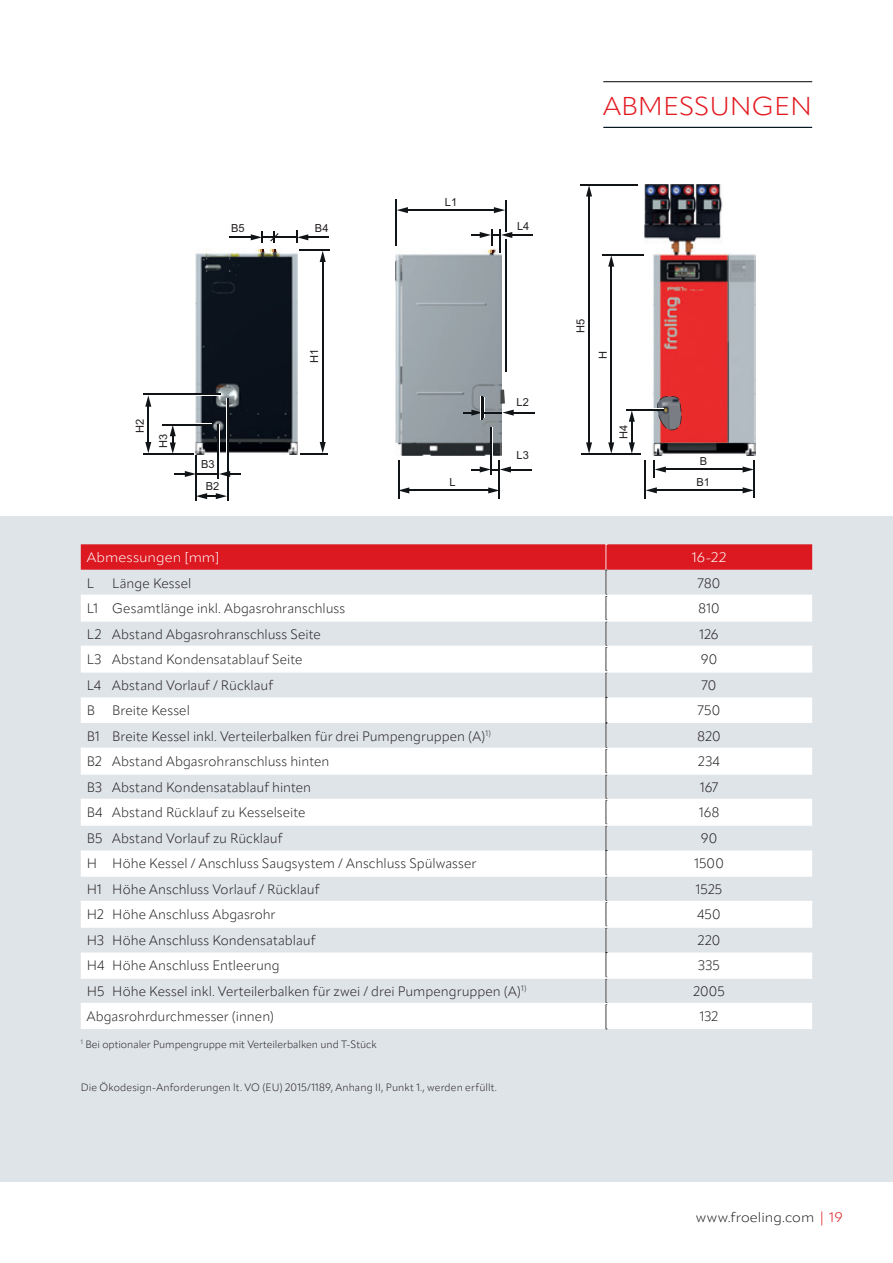
<style>
.page{position:relative;width:893px;height:1263px;background:#fff}
.page>*{position:absolute;margin:0;border:0;box-sizing:border-box;transform-origin:0 0}
.t1{font:300 25.5px "Apparat";color:#e21a21;scale:1.08 1}
.t2{font:300 13.5px "Apparat";letter-spacing:.005em;color:#231f20}
.t3{font:300 13.5px "Apparat";letter-spacing:.005em;color:#fff;scale:1.08 1}
.t4{font:300 13.5px "Apparat";letter-spacing:.005em;color:#231f20;scale:1.08 1}
.t5{font:11.1px/20.9px "Arial";color:#231f20;text-align:center}
.t6{font:300 10.5px "Apparat";letter-spacing:.005em;color:#231f20}
.s1{color:#dc1820}
</style>
<div class="page">
<div style="left:0;top:517px;width:893px;height:665px;background:#dfe4e8"></div>
<img style="left:645px;top:184px;width:110px;height:271px">
<img style="left:195px;top:248px;width:103px;height:207px">
<img style="left:395px;top:253px;width:106px;height:202px">
<svg style="left:657px;top:396px;width:24px;height:34px"></svg>
<svg style="left:258px;top:249px;width:6px;height:2px"></svg>
<svg style="left:270px;top:249px;width:6px;height:2px"></svg>
<hr style="left:143px;top:453px;width:50px;height:1px;background:#111416">
<hr style="left:143px;top:393px;width:78px;height:2px;background:#111416">
<hr style="left:148px;top:405px;width:1px;height:39px;background:#111416">
<svg style="left:145px;top:395px;width:6px;height:12px"></svg>
<svg style="left:145px;top:442px;width:6px;height:11px"></svg>
<hr style="left:162px;top:424px;width:49px;height:2px;background:#fff">
<hr style="left:162px;top:424px;width:49px;height:1px;background:#111416">
<hr style="left:196px;top:456px;width:1px;height:45px;background:#111416">
<hr style="left:226px;top:399px;width:3px;height:84px;background:#fff">
<hr style="left:227px;top:399px;width:1px;height:84px;background:#111416">
<hr style="left:217px;top:425px;width:3px;height:54px;background:#fff">
<hr style="left:218px;top:425px;width:1px;height:54px;background:#111416">
<hr style="left:299px;top:250px;width:31px;height:1px;background:#111416">
<hr style="left:322px;top:260px;width:1px;height:184px;background:#111416">
<svg style="left:320px;top:251px;width:6px;height:11px"></svg>
<svg style="left:301px;top:442px;width:27px;height:12px"></svg>
<hr style="left:263px;top:237px;width:33px;height:1px;background:#111416">
<svg style="left:270px;top:231px;width:9px;height:12px"></svg>
<svg style="left:296px;top:231px;width:33px;height:12px"></svg>
<svg style="left:230px;top:231px;width:33px;height:12px"></svg>
<hr style="left:395px;top:200px;width:1px;height:46px;background:#111416">
<hr style="left:505px;top:200px;width:1px;height:32px;background:#111416">
<hr style="left:406px;top:210px;width:90px;height:1px;background:#111416">
<svg style="left:397px;top:207px;width:11px;height:6px"></svg>
<svg style="left:494px;top:207px;width:11px;height:6px"></svg>
<hr style="left:505px;top:240px;width:1px;height:132px;background:#111416">
<svg style="left:472px;top:229px;width:61px;height:24px"></svg>
<hr style="left:398px;top:460px;width:1px;height:38px;background:#111416">
<hr style="left:499px;top:460px;width:1px;height:38px;background:#111416">
<hr style="left:407px;top:490px;width:83px;height:1px;background:#111416">
<svg style="left:399px;top:487px;width:10px;height:6px"></svg>
<svg style="left:488px;top:487px;width:11px;height:6px"></svg>
<hr style="left:490px;top:427px;width:3px;height:47px;background:#fff">
<hr style="left:491px;top:427px;width:1px;height:47px;background:#111416">
<svg style="left:463px;top:390px;width:71px;height:30px"></svg>
<svg style="left:472px;top:466px;width:60px;height:6px"></svg>
<hr style="left:602px;top:254px;width:42px;height:1px;background:#111416">
<hr style="left:627px;top:408px;width:37px;height:3px;background:#fff">
<hr style="left:627px;top:409px;width:37px;height:1px;background:#111416">
<svg style="left:629px;top:410px;width:6px;height:44px"></svg>
<hr style="left:581px;top:454px;width:60px;height:1px;background:#111416">
<hr style="left:611px;top:265px;width:1px;height:179px;background:#111416">
<svg style="left:608px;top:255px;width:6px;height:12px"></svg>
<svg style="left:608px;top:442px;width:6px;height:12px"></svg>
<hr style="left:580px;top:185px;width:58px;height:1px;background:#111416">
<hr style="left:588px;top:194px;width:2px;height:250px;background:#111416">
<svg style="left:586px;top:186px;width:6px;height:10px"></svg>
<svg style="left:586px;top:442px;width:6px;height:12px"></svg>
<hr style="left:753px;top:460px;width:1px;height:38px;background:#111416">
<hr style="left:664px;top:469px;width:81px;height:1px;background:#111416">
<svg style="left:654px;top:460px;width:12px;height:18px"></svg>
<svg style="left:743px;top:466px;width:10px;height:6px"></svg>
<hr style="left:645px;top:460px;width:1px;height:38px;background:#111416">
<hr style="left:655px;top:490px;width:90px;height:1px;background:#111416">
<svg style="left:646px;top:487px;width:11px;height:6px"></svg>
<svg style="left:743px;top:487px;width:10px;height:6px"></svg>
<svg style="left:170px;top:425px;width:6px;height:28px"></svg>
<svg style="left:174px;top:471px;width:67px;height:30px"></svg>
<svg style="left:81px;top:544px;width:731px;height:486px"></svg>
<hr style="left:81px;top:595px;width:525px;height:1px;background:#fff">
<hr style="left:81px;top:646px;width:525px;height:1px;background:#fff">
<hr style="left:81px;top:748px;width:525px;height:1px;background:#fff">
<hr style="left:81px;top:875px;width:525px;height:2px;background:#fff">
<hr style="left:81px;top:977px;width:525px;height:2px;background:#fff">
<hr style="left:606px;top:595px;width:206px;height:1px;background:#fff">
<hr style="left:606px;top:646px;width:206px;height:1px;background:#fff">
<hr style="left:606px;top:748px;width:206px;height:1px;background:#fff">
<hr style="left:606px;top:875px;width:206px;height:2px;background:#fff">
<hr style="left:606px;top:977px;width:206px;height:2px;background:#fff">
<hr style="left:81px;top:620px;width:525px;height:2px;background:#fff">
<hr style="left:81px;top:671px;width:525px;height:2px;background:#fff">
<hr style="left:81px;top:773px;width:525px;height:2px;background:#fff">
<hr style="left:81px;top:901px;width:525px;height:1px;background:#fff">
<hr style="left:606px;top:620px;width:206px;height:2px;background:#fff">
<hr style="left:606px;top:671px;width:206px;height:2px;background:#fff">
<hr style="left:606px;top:773px;width:206px;height:2px;background:#fff">
<hr style="left:606px;top:901px;width:206px;height:1px;background:#fff">
<hr style="left:81px;top:799px;width:525px;height:1px;background:#fff">
<hr style="left:81px;top:824px;width:525px;height:2px;background:#fff">
<hr style="left:81px;top:926px;width:525px;height:2px;background:#fff">
<hr style="left:81px;top:1003px;width:525px;height:1px;background:#fff">
<hr style="left:606px;top:799px;width:206px;height:1px;background:#fff">
<hr style="left:606px;top:824px;width:206px;height:2px;background:#fff">
<hr style="left:606px;top:926px;width:206px;height:2px;background:#fff">
<hr style="left:606px;top:1003px;width:206px;height:1px;background:#fff">
<hr style="left:603px;top:81px;width:209px;height:1px;background:#231f20">
<hr style="left:603px;top:127px;width:209px;height:1px;background:#071822">
<p class="t5" style="left:231px;top:218px;width:15px">B5</p>
<p class="t5" style="left:315px;top:218px;width:15px">B4</p>
<p class="t5" style="left:129px;top:433px;width:16px;rotate:-90deg">H2</p>
<p class="t5" style="left:153px;top:448px;width:16px;rotate:-90deg">H3</p>
<p class="t5" style="left:201px;top:454px;width:15px">B3</p>
<p class="t5" style="left:206px;top:476px;width:15px">B2</p>
<p class="t5" style="left:304px;top:363px;width:16px;rotate:-90deg">H1</p>
<p class="t5" style="left:445px;top:191px;width:14px">L1</p>
<p class="t5" style="left:450px;top:471px;width:8px">L</p>
<p class="t5" style="left:517px;top:216px;width:14px">L4</p>
<p class="t5" style="left:516px;top:392px;width:14px">L2</p>
<p class="t5" style="left:516px;top:445px;width:14px">L3</p>
<p class="t1" style="left:603px;top:91px;width:195px">ABMESSUNGEN</p>
<p class="t5" style="left:570px;top:333px;width:16px;rotate:-90deg">H5</p>
<p class="t5" style="left:592px;top:359px;width:10px;rotate:-90deg">H</p>
<p class="t5" style="left:613px;top:439px;width:16px;rotate:-90deg">H4</p>
<p class="t5" style="left:696px;top:451px;width:15px">B<br>B1</p>
<p class="t3" style="left:87px;top:549px;width:124px">Abmessungen [mm]</p>
<p class="t3" style="left:692px;top:549px;width:33px">16-22</p>
<p class="t2" style="left:87px;top:575px;width:9px">L</p>
<p class="t2" style="left:112px;top:575px;width:81px">Länge Kessel</p>
<p class="t2" style="left:698px;top:575px;width:24px">780</p>
<p class="t2" style="left:87px;top:600px;width:260px">L1 Gesamtlänge inkl. Abgasrohranschluss</p>
<p class="t2" style="left:698px;top:600px;width:23px">810</p>
<p class="t2" style="left:87px;top:626px;width:236px">L2 Abstand Abgasrohranschluss Seite</p>
<p class="t2" style="left:699px;top:626px;width:21px">126</p>
<p class="t2" style="left:87px;top:651px;width:217px">L3 Abstand Kondensatablauf Seite</p>
<p class="t2" style="left:701px;top:651px;width:18px">90</p>
<p class="t2" style="left:87px;top:677px;width:188px">L4 Abstand Vorlauf / Rücklauf</p>
<p class="t2" style="left:702px;top:677px;width:16px">70</p>
<p class="t2" style="left:87px;top:702px;width:10px">B</p>
<p class="t2" style="left:112px;top:702px;width:79px">Breite Kessel</p>
<p class="t2" style="left:698px;top:702px;width:24px">750</p>
<p class="t2" style="left:87px;top:728px;width:405px">B1 Breite Kessel inkl. Verteilerbalken für drei Pumpengruppen (A)<sup>1)</sup></p>
<p class="t2" style="left:698px;top:728px;width:24px">820</p>
<p class="t2" style="left:87px;top:753px;width:244px">B2 Abstand Abgasrohranschluss hinten</p>
<p class="t2" style="left:698px;top:753px;width:23px">234</p>
<p class="t2" style="left:87px;top:779px;width:226px">B3 Abstand Kondensatablauf hinten</p>
<p class="t2" style="left:700px;top:779px;width:20px">167</p>
<p class="t2" style="left:87px;top:804px;width:220px">B4 Abstand Rücklauf zu Kesselseite</p>
<p class="t2" style="left:699px;top:804px;width:22px">168</p>
<p class="t2" style="left:87px;top:830px;width:197px">B5 Abstand Vorlauf zu Rücklauf</p>
<p class="t2" style="left:701px;top:830px;width:18px">90</p>
<p class="t2" style="left:87px;top:855px;width:391px">H Höhe Kessel / Anschluss Saugsystem / Anschluss Spülwasser</p>
<p class="t2" style="left:694px;top:855px;width:31px">1500</p>
<p class="t2" style="left:87px;top:881px;width:234px">H1 Höhe Anschluss Vorlauf / Rücklauf</p>
<p class="t2" style="left:696px;top:881px;width:28px">1525</p>
<p class="t2" style="left:87px;top:907px;width:190px">H2 Höhe Anschluss Abgasrohr</p>
<p class="t2" style="left:697px;top:907px;width:25px">450</p>
<p class="t2" style="left:87px;top:932px;width:230px">H3 Höhe Anschluss Kondensatablauf</p>
<p class="t2" style="left:698px;top:932px;width:24px">220</p>
<p class="t2" style="left:87px;top:958px;width:194px">H4 Höhe Anschluss Entleerung</p>
<p class="t2" style="left:698px;top:958px;width:23px">335</p>
<p class="t2" style="left:87px;top:983px;width:441px">H5 Höhe Kessel inkl. Verteilerbalken für zwei / drei Pumpengruppen (A)<sup>1)</sup></p>
<p class="t2" style="left:693px;top:983px;width:33px">2005</p>
<p class="t2" style="left:87px;top:1009px;width:189px">Abgasrohrdurchmesser (innen)</p>
<p class="t2" style="left:700px;top:1009px;width:20px">132</p>
<p class="t6" style="left:81px;top:1038px;width:297px"><sup>1</sup> Bei optionaler Pumpengruppe mit Verteilerbalken und T-Stück</p>
<p class="t6" style="left:81px;top:1081px;width:418px">Die Ökodesign-Anforderungen lt. VO (EU) 2015/1189, Anhang II, Punkt 1., werden erfüllt.</p>
<p class="t4" style="left:696px;top:1209px;width:138px">www.froeling.com <span class="s1">| 19</span></p>
</div>
